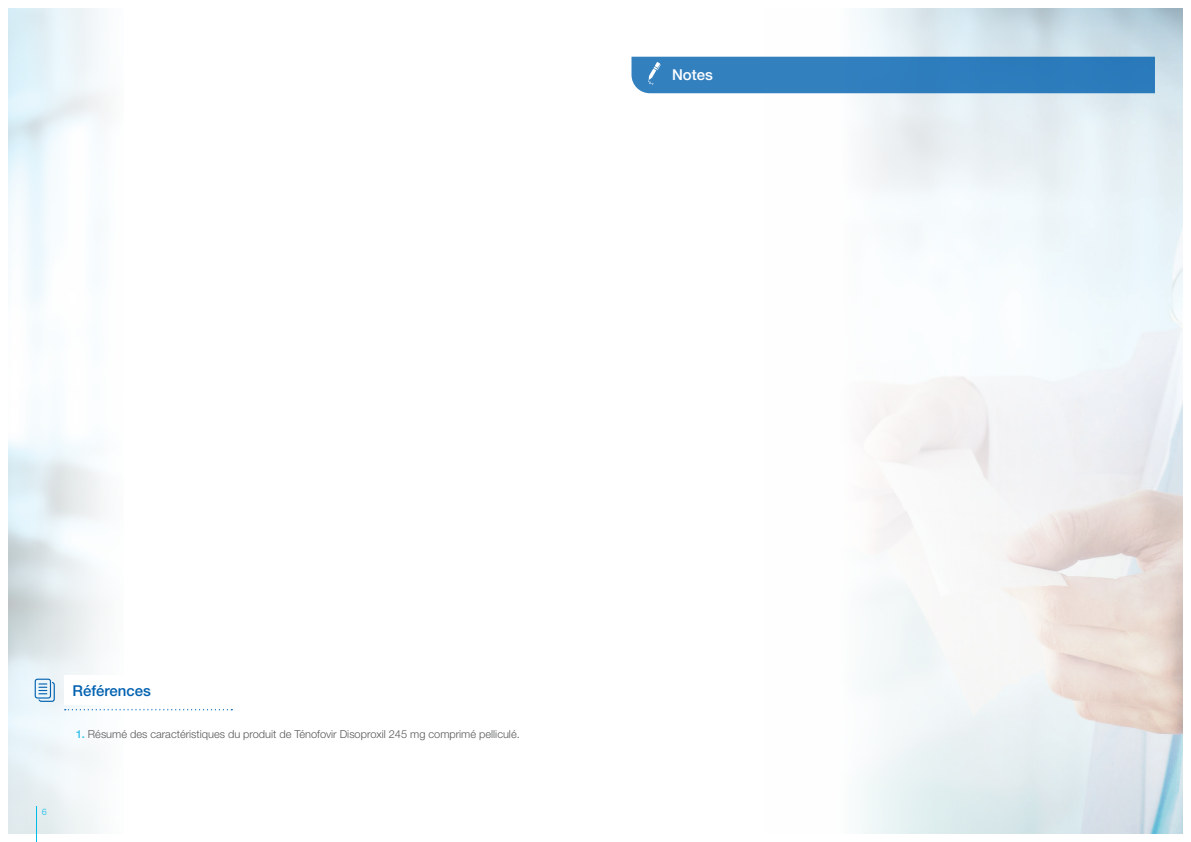
<style>
.page{position:relative;width:1191px;height:842px;background:#fff}
.page>*{position:absolute;margin:0;border:0;box-sizing:border-box;transform-origin:0 0}
.t1{font:500 15px "Helvetica Neue LT Std";color:#0161b0}
.t2{font:500 15px "Helvetica Neue LT Std";color:#fff}
.t3{font:300 11px "Helvetica Neue LT Std";color:#57585a}
.t4{font:9px "Helvetica Neue LT Std";color:#43c6eb}
.s1{font-weight:700;color:#43c6eb}
</style>
<div class="page">
<img style="left:9px;top:9px;width:112px;height:824px">
<img style="left:764px;top:9px;width:418px;height:824px">
<hr style="left:36px;top:806px;width:1px;height:36px;background:#00bbe7">
<svg style="left:35px;top:679px;width:20px;height:23px"></svg>
<svg style="left:65px;top:709px;width:167px;height:1px"></svg>
<div style="left:64px;top:675px;width:167px;height:30px;background:#fff"></div>
<div style="left:631px;top:57px;width:524px;height:36px;background:#307ebe"></div>
<h1 class="t2" style="left:672px;top:66px;width:42px">Notes</h1>
<h1 class="t1" style="left:73px;top:681px;width:80px">Références</h1>
<p class="t3" style="left:76px;top:727px;width:445px"><span class="s1">1.</span> Résumé des caractéristiques du produit de Ténofovir Disoproxil 245 mg comprimé pelliculé.</p>
<p class="t4" style="left:42px;top:807px;width:7px">6</p>
</div>
